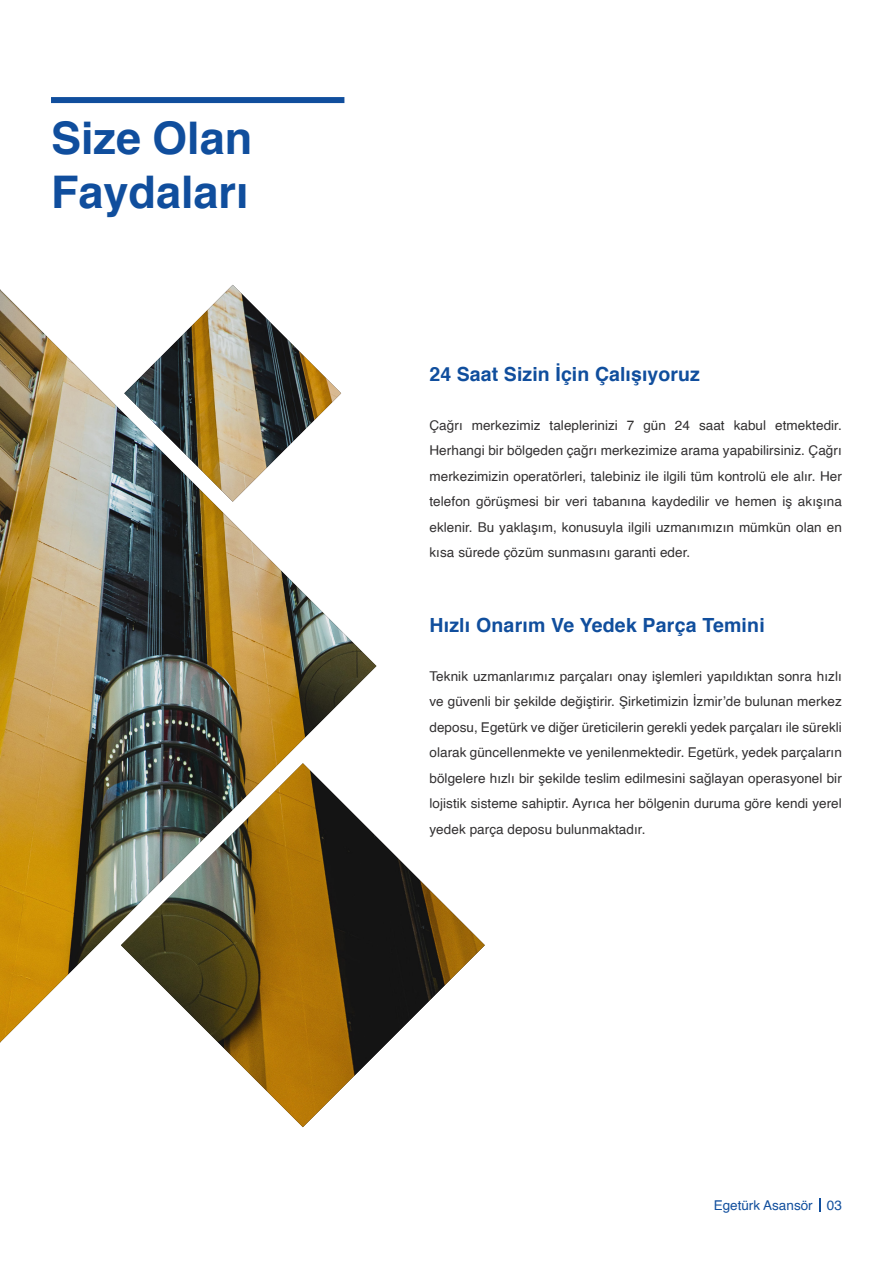
<style>
.page{position:relative;width:893px;height:1263px;background:#fff}
.page>*{position:absolute;margin:0;border:0;box-sizing:border-box;transform-origin:0 0}
.Contact{font:700 45px/54px "Helvetica";color:#104e9d}
.Contact-2{font:700 19.5px "Helvetica";letter-spacing:.005em;color:#104e9d}
.Contact-3{font:13.5px/25.5px "Helvetica";letter-spacing:.005em;color:#312f30;text-align:justify}
.Contact-4{font:13.5px "Helvetica";color:#104e9d}
</style>
<div class="page">
<img style="left:0;top:285px;width:485px;height:842px">
<div style="left:51px;top:97px;width:293px;height:6px;background:#104e9d"></div>
<svg style="left:819px;top:1198px;width:1px;height:14px"></svg>
<p class="Contact" style="left:51px;top:112px;width:203px">Size Olan<br>Faydaları</p>
<p class="Contact-2" style="left:429px;top:358px;width:272px">24 Saat Sizin İçin Çalışıyoruz</p>
<p class="Contact-3" style="left:429px;top:413px;width:414px">Çağrı merkezimiz taleplerinizi 7 gün 24 saat kabul etmektedir.<br>Herhangi bir bölgeden çağrı merkezimize arama yapabilirsiniz. Çağrı merkezimizin operatörleri, talebiniz ile ilgili tüm kontrolü ele alır. Her telefon görüşmesi bir veri tabanına kaydedilir ve hemen iş akışına eklenir. Bu yaklaşım, konusuyla ilgili uzmanımızın mümkün olan en kısa sürede çözüm sunmasını garanti eder.</p>
<p class="Contact-2" style="left:429px;top:609px;width:337px">Hızlı Onarım Ve Yedek Parça Temini</p>
<p class="Contact-3" style="left:429px;top:663px;width:414px">Teknik uzmanlarımız parçaları onay işlemleri yapıldıktan sonra hızlı ve güvenli bir şekilde değiştirir. Şirketimizin İzmir’de bulunan merkez deposu, Egetürk ve diğer üreticilerin gerekli yedek parçaları ile sürekli olarak güncellenmekte ve yenilenmektedir. Egetürk, yedek parçaların bölgelere hızlı bir şekilde teslim edilmesini sağlayan operasyonel bir lojistik sisteme sahiptir. Ayrıca her bölgenin duruma göre kendi yerel yedek parça deposu bulunmaktadır.</p>
<p class="Contact-4" style="left:714px;top:1195px;width:101px">Egetürk Asansör</p>
<p class="Contact-4" style="left:827px;top:1195px;width:17px">03</p>
</div>
